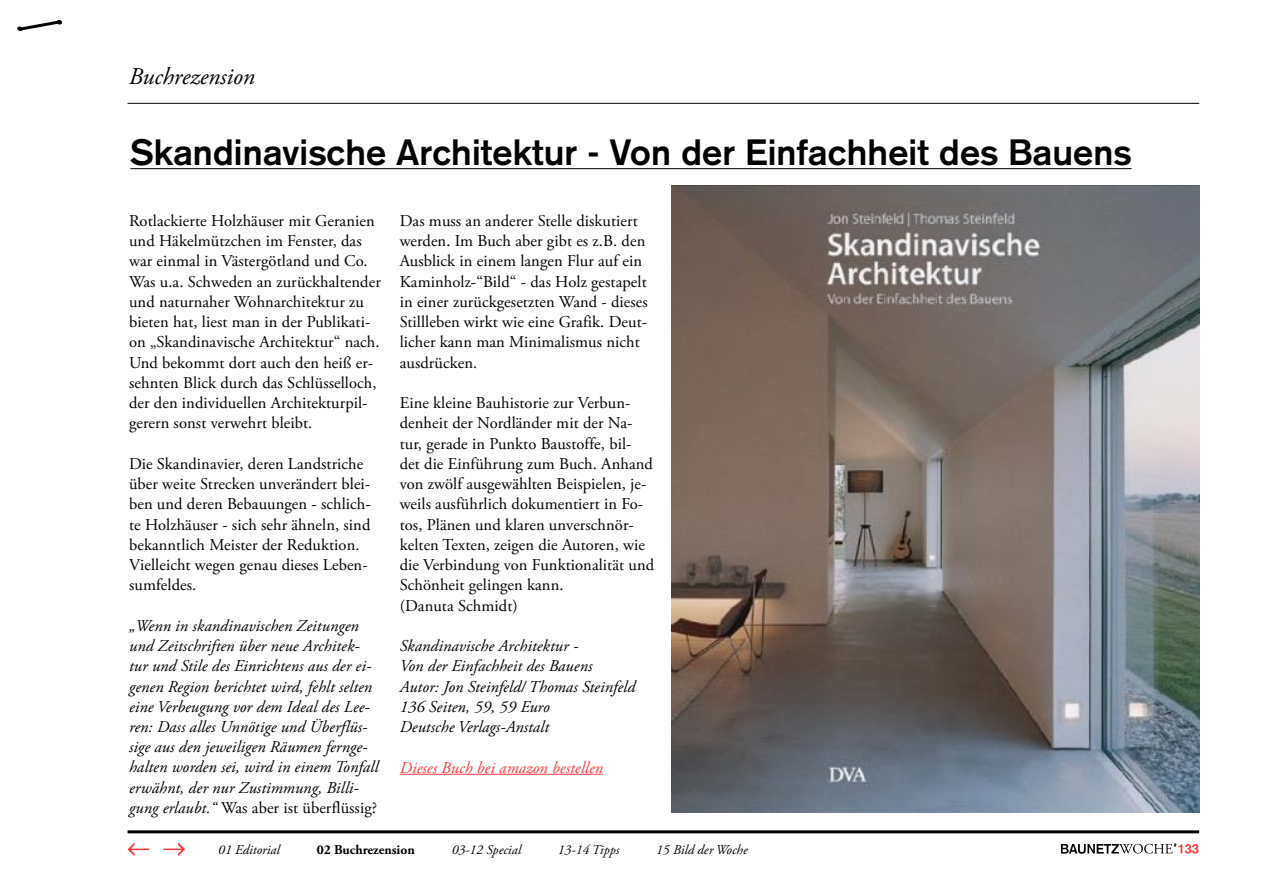
<style>
.page{position:relative;width:1263px;height:893px;background:#fff}
.page>*{position:absolute;margin:0;border:0;box-sizing:border-box;transform-origin:0 0}
.t1{font:700 36px "Akzidenz Grotesk";letter-spacing:.005em;color:#000}
.t2{font:italic 24px "Adobe Garamond Pro";color:#000}
.t3{font:16.5px/20.2px "Adobe Garamond Pro";letter-spacing:.005em;color:#000}
.t4{font:italic 16.5px/20.2px "Adobe Garamond Pro";letter-spacing:.005em;color:#000}
.t5{font:italic 16.5px "Adobe Garamond Pro";letter-spacing:.005em;color:#fd3a3d}
.t6{font:italic 13.5px "Adobe Garamond Pro";color:#000}
.t7{font:700 13.5px "Adobe Garamond Pro";color:#000}
.s1{font-style:normal}
</style>
<div class="page">
<hr style="left:128px;top:830px;width:1071px;height:3px;background:#000">
<svg style="left:128px;top:842px;width:21px;height:14px"></svg>
<svg style="left:163px;top:842px;width:22px;height:14px"></svg>
<svg style="left:1061px;top:843px;width:137px;height:11px"></svg>
<svg style="left:17px;top:20px;width:46px;height:11px"></svg>
<hr style="left:128px;top:103px;width:1071px;height:1px;background:#000">
<hr style="left:130px;top:168px;width:1001px;height:1px;background:#000">
<hr style="left:400px;top:774px;width:203px;height:1px;background:#fd3a3d">
<img style="left:672px;top:185px;width:527px;height:627px">
<h2 class="t2" style="left:129px;top:62px;width:128px">Buchrezension</h2>
<h1 class="t1" style="left:130px;top:131px;width:1003px">Skandinavische Architektur - Von der Einfachheit des Bauens</h1>
<p class="t3" style="left:129px;top:211px;width:253px">Rotlackierte Holzhäuser mit Geranien und Häkelmützchen im Fenster, das war einmal in Västergötland und Co.<br>Was u.a. Schweden an zurückhaltender und naturnaher Wohnarchitektur zu bieten hat, liest man in der Publikati&shy;on „Skandinavische Architektur“ nach.<br>Und bekommt dort auch den heiß er&shy;sehnten Blick durch das Schlüsselloch, der den individuellen Architekturpil&shy;gerern sonst verwehrt bleibt.</p>
<p class="t3" style="left:129px;top:454px;width:243px">Die Skandinavier, deren Landstriche über weite Strecken unverändert blei&shy;ben und deren Bebauungen - schlich&shy;te Holzhäuser - sich sehr ähneln, sind bekanntlich Meister der Reduktion.<br>Vielleicht wegen genau dieses Leben&shy;sumfeldes.</p>
<p class="t4" style="left:129px;top:616px;width:251px">„Wenn in skandinavischen Zeitungen und Zeitschriften über neue Architek&shy;tur und Stile des Einrichtens aus der ei&shy;genen Region berichtet wird, fehlt selten eine Verbeugung vor dem Ideal des Lee&shy;ren: Dass alles Unnötige und Überflüs&shy;sige aus den jeweiligen Räumen fernge&shy;halten worden sei, wird in einem Tonfall erwähnt, der nur Zustimmung, Billi&shy;gung erlaubt.“ <span class="s1">Was aber ist überflüssig?</span></p>
<p class="t3" style="left:400px;top:211px;width:250px">Das muss an anderer Stelle diskutiert werden. Im Buch aber gibt es z.B. den Ausblick in einem langen Flur auf ein Kaminholz-“Bild“ - das Holz gestapelt in einer zurückgesetzten Wand - dieses Stillleben wirkt wie eine Grafik. Deut&shy;licher kann man Minimalismus nicht ausdrücken.</p>
<p class="t3" style="left:400px;top:393px;width:256px">Eine kleine Bauhistorie zur Verbun&shy;denheit der Nordländer mit der Na&shy;tur, gerade in Punkto Baustoffe, bil&shy;det die Einführung zum Buch. Anhand von zwölf ausgewählten Beispielen, je&shy;weils ausführlich dokumentiert in Fo&shy;tos, Plänen und klaren unverschnör&shy;kelten Texten, zeigen die Autoren, wie die Verbindung von Funktionalität und Schönheit gelingen kann.<br>(Danuta Schmidt)</p>
<p class="t4" style="left:400px;top:636px;width:237px">Skandinavische Architektur -<br>Von der Einfachheit des Bauens<br>Autor: Jon Steinfeld/ Thomas Steinfeld<br>136 Seiten, 59, 59 Euro<br>Deutsche Verlags-Anstalt</p>
<p class="t5" style="left:400px;top:757px;width:205px">Dieses Buch bei amazon bestellen</p>
<p class="t6" style="left:218px;top:841px;width:63px">01 Editorial</p>
<p class="t7" style="left:317px;top:841px;width:100px">02 Buchrezension</p>
<p class="t6" style="left:452px;top:841px;width:71px">03-12 Special</p>
<p class="t6" style="left:558px;top:841px;width:63px">13-14 Tipps</p>
<p class="t6" style="left:656px;top:841px;width:93px">15 Bild der Woche</p>
</div>
